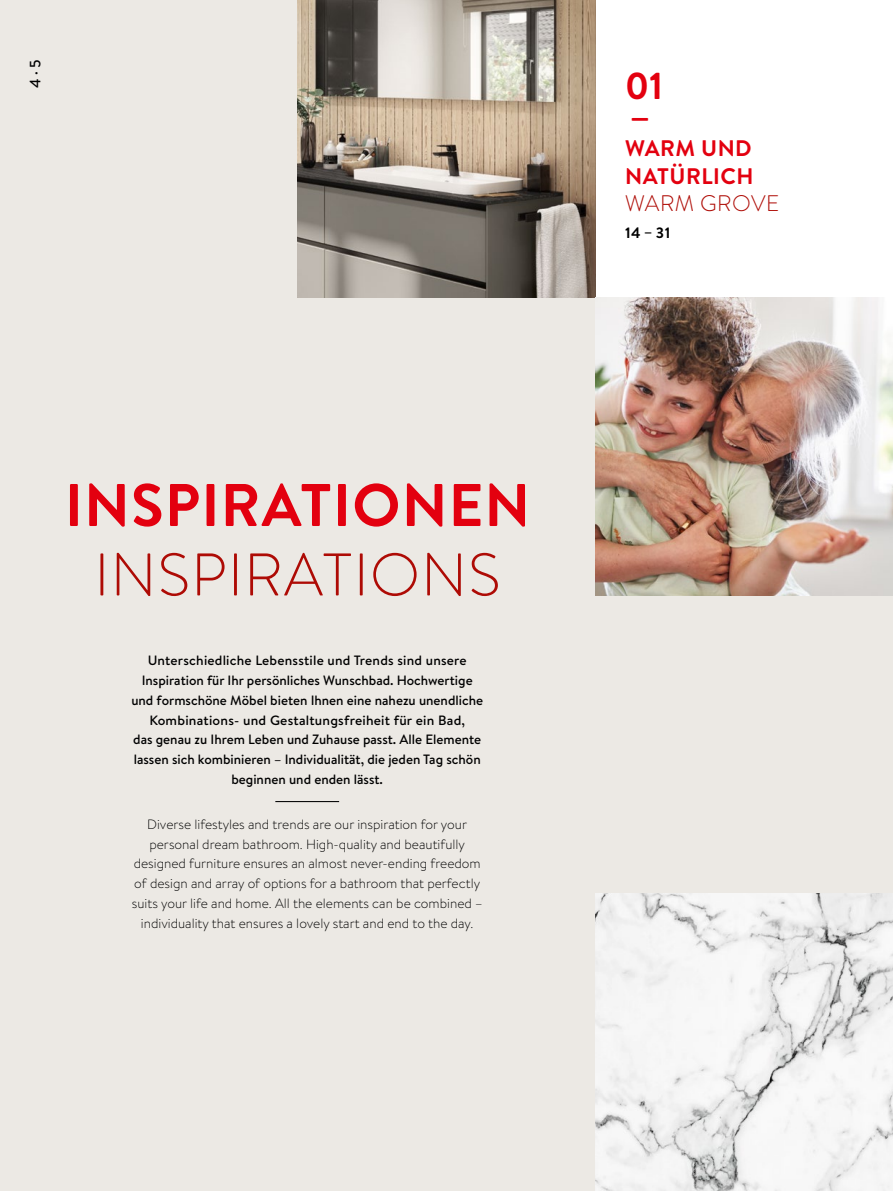
<style>
.page{position:relative;width:893px;height:1191px;background:#ece9e4}
.page>*{position:absolute;margin:0;border:0;box-sizing:border-box;transform-origin:0 0}
.Headline_Variabel_ze{font:700 60px/69.4px "Brandon Text";letter-spacing:.02em;color:#e3000f;text-align:center}
.t1{font:700 37.5px "Brandon Text";color:#e3000f}
.t2{font:700 22.5px/27.3px "Brandon Text";letter-spacing:.02em;color:#e3000f}
.t3{font:300 22.5px "Brandon Text";letter-spacing:.02em;color:#ae0b05}
.t4{font:700 15px "Brandon Text";color:#000}
.t5{font:500 15px "Brandon Text";color:#000}
.Fließtext_9_13_2_D_E{font:500 13.5px/19.8px "Brandon Text";color:#000;text-align:center}
.Fließtext_9_13_2_D_E-2{font:300 13.5px/19.8px "Brandon Text";color:#000;text-align:center}
.s1{font-weight:300;color:#ae0b05}
</style>
<div class="page">
<div style="left:595px;top:0;width:298px;height:298px;background:#fff"></div>
<img style="left:595px;top:893px;width:298px;height:298px">
<img style="left:298px;top:0;width:297px;height:298px">
<img style="left:595px;top:298px;width:298px;height:297px">
<hr style="left:275px;top:801px;width:64px;height:1px;background:#000">
<p class="t5" style="left:25px;top:88px;width:30px;rotate:-90deg">4 · 5</p>
<p class="Headline_Variabel_ze" style="left:65px;top:469px;width:467px">INSPIRATIONEN<br><span class="s1">INSPIRATIONS</span></p>
<p class="Fließtext_9_13_2_D_E" style="left:131px;top:650px;width:353px">Unterschiedliche Lebensstile und Trends sind unsere Inspiration für Ihr persönliches Wunschbad. Hochwertige und formschöne Möbel bieten Ihnen eine nahezu unendliche Kombinations- und Gestaltungsfreiheit für ein Bad,</p>
<p class="Fließtext_9_13_2_D_E" style="left:133px;top:729px;width:349px">das genau zu Ihrem Leben und Zuhause passt. Alle Elemente lassen sich kombinieren – Individualität, die jeden Tag schön beginnen und enden lässt.</p>
<p class="Fließtext_9_13_2_D_E-2" style="left:132px;top:814px;width:352px">Diverse lifestyles and trends are our inspiration for your personal dream bathroom. High-quality and beautifully designed furniture ensures an almost never-ending freedom of design and array of options for a bathroom that perfectly suits your life and home. All the elements can be combined – individuality that ensures a lovely start and end to the day.</p>
<p class="t1" style="left:625px;top:60px;width:40px">01</p>
<p class="t1" style="left:630px;top:92px;width:22px">–</p>
<p class="t2" style="left:625px;top:134px;width:130px">WARM UND<br>NATÜRLICH</p>
<p class="t3" style="left:625px;top:188px;width:155px">WARM GROVE</p>
<p class="t4" style="left:625px;top:222px;width:47px">14–31</p>
</div>
